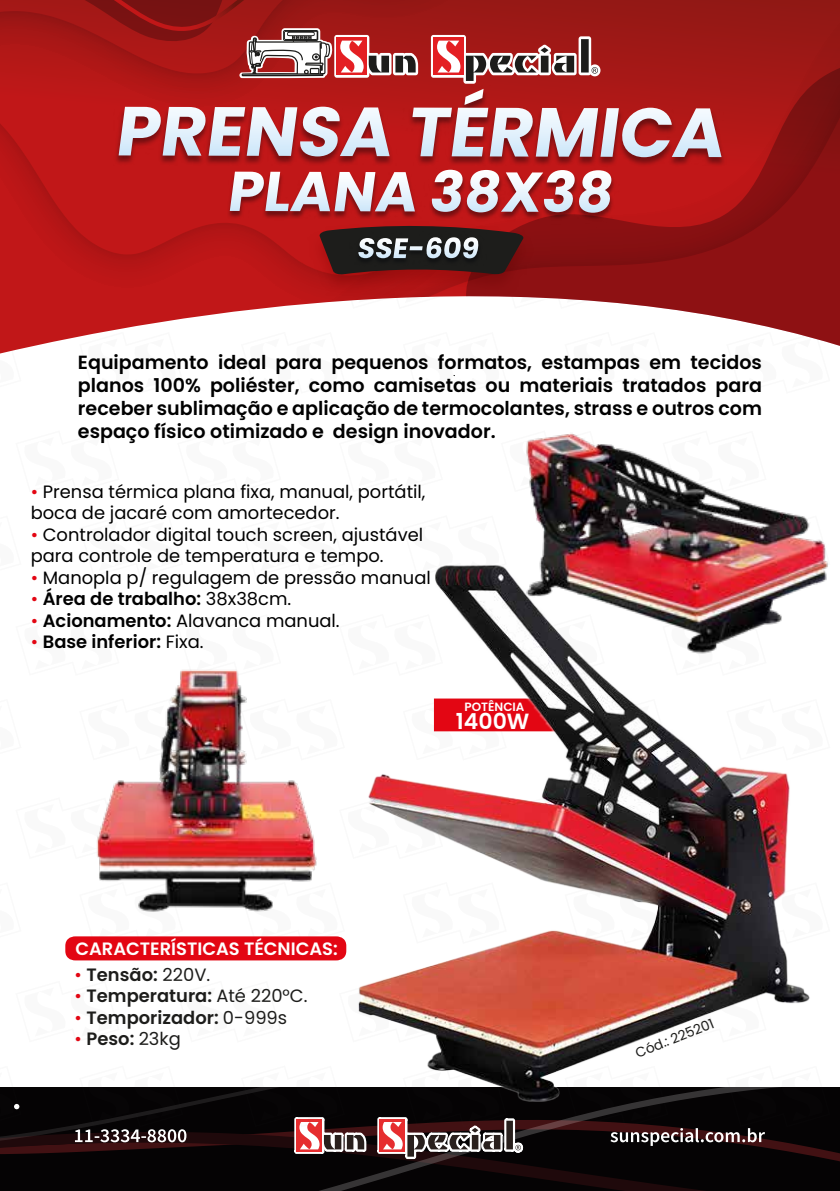
<style>
.page{position:relative;width:840px;height:1191px;background:#fff}
.page>*{position:absolute;margin:0;border:0;box-sizing:border-box;transform-origin:0 0}
.t1{font:600 22px "Poppins";color:#fff}
.t2{font:600 19px/22.8px "Poppins";color:#010101;text-align:justify}
.t3{font:17.8px/21.4px "Poppins";color:#010101}
.t4{font:600 17.8px "Poppins";color:#1d1d1b}
.t5{font:600 17.8px "Poppins";color:#010101}
.t6{font:600 17.8px "Poppins";color:#fff}
.t7{font:13.6px "Poppins";color:#1d1d1b}
.t8{font:600 12px "Poppins";color:#fff}
.s1{color:#e30613}
.s2{font-weight:400;color:#e30613}
.s3{font-weight:400}
.s4{font-weight:600}
</style>
<div class="page">
<svg style="left:0;top:1087px;width:839px;height:104px;background:#1d1415"></svg>
<svg style="left:0;top:317px;width:194px;height:36px"></svg>
<svg style="left:0;top:213px;width:224px;height:104px;background:#be1718"></svg>
<svg style="left:224px;top:213px;width:615px;height:133px"></svg>
<img style="left:216px;top:213px;width:407px;height:42px">
<svg style="left:0;top:0;width:839px;height:213px;background:#b13b3c"></svg>
<img style="left:302px;top:218px;width:238px;height:83px">
<svg style="left:319px;top:224px;width:285px;height:85px;background:#853d3e"></svg>
<svg style="left:402px;top:332px;width:104px;height:45px"></svg>
<img style="left:96px;top:669px;width:221px;height:243px">
<img style="left:344px;top:564px;width:466px;height:562px">
<img style="left:499px;top:433px;width:329px;height:235px">
<div style="left:65px;top:936px;width:281px;height:24px;background:#e30613;border-radius:10px"></div>
<p class="t2" style="left:78px;top:351px;width:685px">Equipamento ideal para pequenos formatos, estampas em tecidos planos 100% poliéster, como camisetas ou materiais tratados para receber sublimação e aplicação de termocolantes, strass e outros com espaço físico otimizado e design inovador.</p>
<p class="t3" style="left:31px;top:481px;width:396px"><span class="s1">•</span> Prensa térmica plana fixa, manual, portátil, boca de jacaré com amortecedor.</p>
<p class="t3" style="left:31px;top:524px;width:394px"><span class="s1">•</span> Controlador digital touch screen, ajustável para controle de temperatura e tempo.</p>
<p class="t3" style="left:31px;top:567px;width:401px"><span class="s1">•</span> Manopla p/ regulagem de pressão manual</p>
<p class="t5" style="left:31px;top:588px;width:262px"><span class="s2">•</span> Área de trabalho: <span class="s3">38x38cm.</span></p>
<p class="t3" style="left:31px;top:610px;width:310px"><span class="s1">•</span> <span class="s4">Acionamento:</span> Alavanca manual.</p>
<p class="t5" style="left:31px;top:631px;width:174px"><span class="s2">•</span> Base inferior: <span class="s3">Fixa.</span></p>
<p class="t8" style="left:464px;top:699px;width:61px">POTÊNCIA</p>
<p class="t1" style="left:455px;top:708px;width:75px">1400W</p>
<p class="t6" style="left:75px;top:938px;width:264px">CARACTERÍSTICAS TÉCNICAS:</p>
<p class="t4" style="left:74px;top:964px;width:137px"><span class="s2">•</span> Tensão: <span class="s3">220V.</span></p>
<p class="t4" style="left:74px;top:985px;width:234px"><span class="s2">•</span> Temperatura: <span class="s3">Até 220°C.</span></p>
<p class="t4" style="left:74px;top:1007px;width:214px"><span class="s2">•</span> Temporizador: <span class="s3">0-999s</span></p>
<p class="t4" style="left:74px;top:1028px;width:108px"><span class="s2">•</span> Peso: <span class="s3">23kg</span></p>
<p class="t7" style="left:633px;top:1046px;width:85px;rotate:-22deg">Cód.: 225201</p>
</div>
